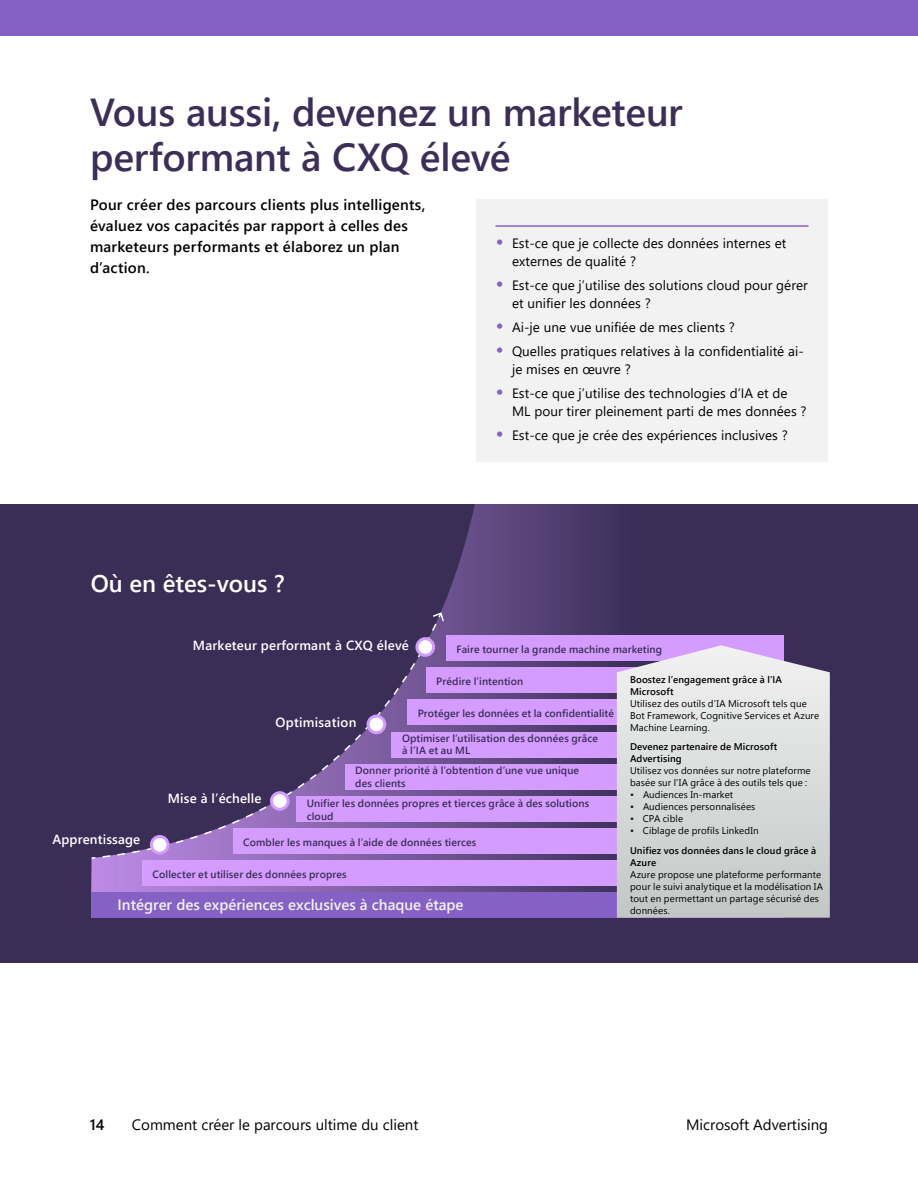
<style>
.page{position:relative;width:918px;height:1188px;background:#fff}
.page>*{position:absolute;margin:0;border:0;box-sizing:border-box;transform-origin:0 0}
.Headline{font:600 39px/45px "Segoe UI";letter-spacing:-.005em;color:#3b2e58}
.subheads{font:600 24px "Segoe UI";color:#fff}
.body_copy{font:600 15px/21px "Segoe UI";letter-spacing:.015em;color:#000}
.t1{font:15px "Segoe UI";color:#000}
.t2{font:600 15px "Segoe UI";color:#f2f2f2}
.bullets{font:13.5px/18px "Segoe UI";letter-spacing:.005em;color:#000}
.t3{font:600 13.2px "Segoe UI";letter-spacing:.015em;color:#fff}
.t4{font:600 10.5px/12.6px "Segoe UI";letter-spacing:.01em;color:#3a2e57}
.t5{font:9.75px/12px "Segoe UI";letter-spacing:.01em;color:#000}
.t6{font:600 9.75px/19.5px "Segoe UI";letter-spacing:.01em;color:#000}
.s1{font-size:21px;color:#8661c5}
.s2{font-weight:600}
.s3{font-weight:400}
</style>
<div class="page">
<div style="left:0;top:0;width:918px;height:36px;background:#8661c5"></div>
<div style="left:476px;top:200px;width:352px;height:262px;background:#f2f2f2"></div>
<hr style="left:496px;top:225px;width:312px;height:2px;background:#8661c5">
<div style="left:1px;top:504px;width:917px;height:459px;background:#3a2e57"></div>
<svg style="left:91px;top:504px;width:670px;height:388px"></svg>
<svg style="left:91px;top:856px;width:6px;height:4px"></svg>
<svg style="left:101px;top:619px;width:339px;height:240px"></svg>
<svg style="left:433px;top:612px;width:11px;height:9px"></svg>
<div style="left:426px;top:668px;width:492px;height:25px;background:#d49cff"></div>
<div style="left:408px;top:700px;width:510px;height:25px;background:#d49cff"></div>
<div style="left:392px;top:732px;width:526px;height:25px;background:#d49cff"></div>
<div style="left:345px;top:764px;width:573px;height:25px;background:#d49cff"></div>
<div style="left:296px;top:796px;width:622px;height:25px;background:#d49cff"></div>
<div style="left:233px;top:828px;width:685px;height:26px;background:#d49cff"></div>
<div style="left:142px;top:860px;width:776px;height:26px;background:#d49cff"></div>
<div style="left:151px;top:836px;width:17px;height:17px;background:#fff;border-radius:50%"></div>
<div style="left:150px;top:835px;width:20px;height:20px;border:3px solid #d49cff;border-radius:50%"></div>
<div style="left:271px;top:793px;width:17px;height:16px;background:#fff;border-radius:50%"></div>
<div style="left:270px;top:791px;width:20px;height:20px;border:3px solid #d49cff;border-radius:50%"></div>
<div style="left:417px;top:639px;width:17px;height:16px;background:#fff;border-radius:50%"></div>
<div style="left:415px;top:637px;width:20px;height:20px;border:3px solid #d49cff;border-radius:50%"></div>
<div style="left:368px;top:716px;width:17px;height:17px;background:#fff;border-radius:50%"></div>
<div style="left:367px;top:715px;width:19px;height:19px;border:3px solid #d49cff;border-radius:50%"></div>
<div style="left:446px;top:636px;width:472px;height:25px;background:#d49cff"></div>
<div style="left:91px;top:892px;width:827px;height:26px;background:#8661c5"></div>
<div style="left:784px;top:504px;width:134px;height:459px;background:#3a2e57"></div>
<svg style="left:617px;top:645px;width:213px;height:273px;background:#d5d5d9"></svg>
<p class="Headline" style="left:90px;top:86px;width:594px">Vous aussi, devenez un marketeur performant à CXQ élevé</p>
<p class="body_copy" style="left:90px;top:193px;width:337px">Pour créer des parcours clients plus intelligents, évaluez vos capacités par rapport à celles des marketeurs performants et élaborez un plan d’action.</p>
<p class="subheads" style="left:91px;top:561px;width:196px">Où en êtes-vous ?</p>
<p class="bullets" style="left:512px;top:233px;width:276px;text-indent:-16px"><span class="s1">•</span> Est-ce que je collecte des données internes et externes de qualité ?</p>
<p class="bullets" style="left:512px;top:275px;width:297px;text-indent:-16px"><span class="s1">•</span> Est-ce que j’utilise des solutions cloud pour gérer et unifier les données ?</p>
<p class="bullets" style="left:496px;top:317px;width:241px"><span class="s1">•</span> Ai-je une vue unifiée de mes clients ?</p>
<p class="bullets" style="left:512px;top:341px;width:293px;text-indent:-16px"><span class="s1">•</span> Quelles pratiques relatives à la confidentialité ai&shy;je mises en œuvre ?</p>
<p class="bullets" style="left:512px;top:383px;width:296px;text-indent:-16px"><span class="s1">•</span> Est-ce que j’utilise des technologies d’IA et de<br>ML pour tirer pleinement parti de mes données ?</p>
<p class="bullets" style="left:496px;top:425px;width:294px"><span class="s1">•</span> Est-ce que je crée des expériences inclusives ?</p>
<p class="t3" style="left:193px;top:636px;width:218px">Marketeur performant à CXQ élevé</p>
<p class="t4" style="left:457px;top:643px;width:207px">Faire tourner la grande machine marketing</p>
<p class="t3" style="left:53px;top:830px;width:89px">Apprentissage</p>
<p class="t4" style="left:436px;top:675px;width:88px">Prédire l’intention</p>
<p class="t4" style="left:418px;top:707px;width:198px">Protéger les données et la confidentialité</p>
<p class="t4" style="left:402px;top:731px;width:197px">Optimiser l’utilisation des données grâce à l’IA et au ML</p>
<p class="t4" style="left:355px;top:763px;width:225px">Donner priorité à l’obtention d’une vue unique des clients</p>
<p class="t4" style="left:307px;top:797px;width:284px">Unifier les données propres et tierces grâce à des solutions cloud</p>
<p class="t4" style="left:243px;top:835px;width:235px">Combler les manques à l’aide de données tierces</p>
<p class="t4" style="left:153px;top:867px;width:196px">Collecter et utiliser des données propres</p>
<p class="t3" style="left:276px;top:712px;width:83px">Optimisation</p>
<p class="t3" style="left:168px;top:788px;width:95px">Mise à l’échelle</p>
<p class="t2" style="left:118px;top:893px;width:348px">Intégrer des expériences exclusives à chaque étape</p>
<p class="t5" style="left:630px;top:673px;width:191px"><span class="s2">Boostez l’engagement grâce à l’IA<br>Microsoft<br></span>Utilisez des outils d’IA Microsoft tels que<br>Bot Framework, Cognitive Services et Azure<br>Machine Learning.</p>
<p class="t5" style="left:630px;top:740px;width:182px"><span class="s2">Devenez partenaire de Microsoft<br>Advertising<br></span>Utilisez vos données sur notre plateforme basée sur l’IA grâce à des outils tels que :</p>
<p class="t5" style="left:630px;top:788px;width:105px">• Audiences In-market</p>
<p class="t5" style="left:630px;top:800px;width:127px">• Audiences personnalisées</p>
<p class="t5" style="left:630px;top:812px;width:55px">• CPA cible</p>
<p class="t6" style="left:630px;top:821px;width:188px"><span class="s3">• Ciblage de profils LinkedIn<br></span>Unifiez vos données dans le cloud grâce à</p>
<p class="t5" style="left:630px;top:856px;width:195px"><span class="s2">Azure<br></span>Azure propose une plateforme performante pour le suivi analytique et la modélisation IA tout en permettant un partage sécurisé des données.</p>
<h3 class="body_copy" style="left:90px;top:1113px;width:16px">14</h3>
<h3 class="t1" style="left:132px;top:1110px;width:288px">Comment créer le parcours ultime du client</h3>
<h3 class="t1" style="left:686px;top:1110px;width:143px">Microsoft Advertising</h3>
</div>
